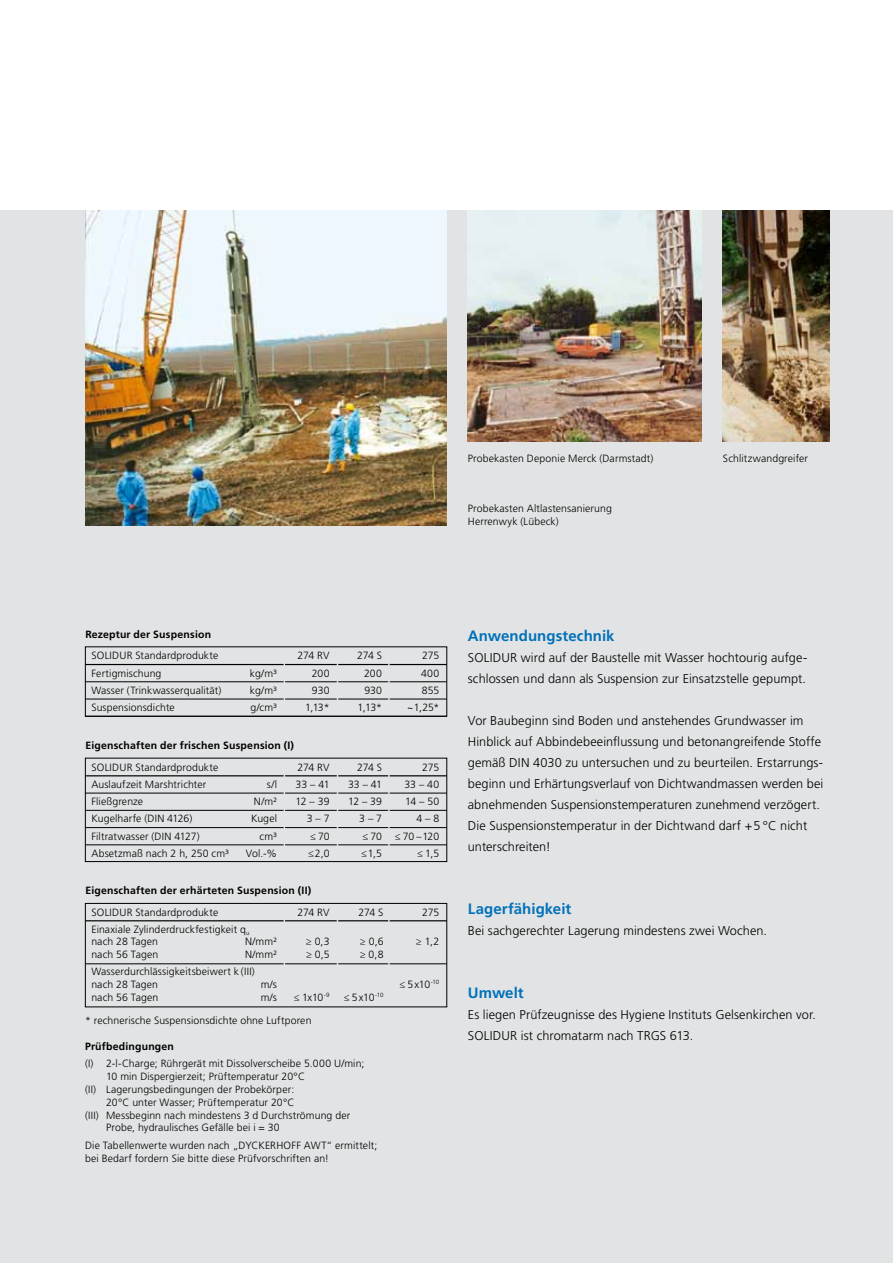
<style>
.page{position:relative;width:893px;height:1263px;background:#fff}
.page>*{position:absolute;margin:0;border:0;box-sizing:border-box;transform-origin:0 0}
.t1{font:700 15px "Frutiger LT Std";letter-spacing:.005em;color:#0071b9}
.t2{font:300 12.75px/21px "Frutiger LT Std";letter-spacing:.005em;color:#000}
.t3{font:300 10.5px/12.6px "Frutiger LT Std";letter-spacing:.01em;color:#000}
.t4{font:700 10.5px "Frutiger LT Std";letter-spacing:.02em;color:#000}
</style>
<div class="page">
<div style="left:0;top:210px;width:893px;height:1053px;background:#e2e3e4"></div>
<img style="left:723px;top:210px;width:106px;height:231px">
<img style="left:468px;top:210px;width:234px;height:231px">
<img style="left:85px;top:210px;width:361px;height:315px">
<hr style="left:85px;top:775px;width:362px;height:1px;background:#000">
<hr style="left:85px;top:793px;width:362px;height:1px;background:#000">
<hr style="left:85px;top:810px;width:362px;height:1px;background:#000">
<hr style="left:85px;top:827px;width:362px;height:1px;background:#000">
<hr style="left:85px;top:844px;width:362px;height:1px;background:#000">
<div style="left:85px;top:758px;width:362px;height:104px;border:1px solid #000"></div>
<hr style="left:85px;top:920px;width:362px;height:1px;background:#000">
<hr style="left:85px;top:963px;width:362px;height:1px;background:#000">
<div style="left:85px;top:903px;width:362px;height:104px;border:1px solid #000"></div>
<hr style="left:388px;top:908px;width:2px;height:80px;background:#e2e3e4">
<hr style="left:337px;top:907px;width:1px;height:81px;background:#e2e3e4">
<hr style="left:284px;top:909px;width:1px;height:79px;background:#e2e3e4">
<hr style="left:85px;top:664px;width:362px;height:1px;background:#000">
<hr style="left:85px;top:681px;width:362px;height:1px;background:#000">
<hr style="left:85px;top:699px;width:362px;height:1px;background:#000">
<hr style="left:85px;top:716px;width:362px;height:1px;background:#000">
<hr style="left:388px;top:770px;width:2px;height:79px;background:#e2e3e4">
<hr style="left:337px;top:769px;width:1px;height:80px;background:#e2e3e4">
<hr style="left:284px;top:770px;width:1px;height:79px;background:#e2e3e4">
<hr style="left:388px;top:651px;width:2px;height:63px;background:#e2e3e4">
<hr style="left:337px;top:650px;width:1px;height:64px;background:#e2e3e4">
<hr style="left:284px;top:651px;width:1px;height:63px;background:#e2e3e4">
<p class="t3" style="left:468px;top:452px;width:187px">Probekasten Deponie Merck (Darmstadt)</p>
<p class="t3" style="left:723px;top:452px;width:87px">Schlitzwandgreifer</p>
<p class="t3" style="left:468px;top:502px;width:146px">Probekasten Altlastensanierung<br>Herrenwyk (Lübeck)</p>
<p class="t4" style="left:85px;top:628px;width:127px">Rezeptur der Suspension</p>
<p class="t3" style="left:91px;top:649px;width:128px">SOLIDUR Standardprodukte</p>
<p class="t3" style="left:297px;top:649px;width:34px">274 RV</p>
<p class="t3" style="left:357px;top:649px;width:27px">274 S</p>
<p class="t3" style="left:422px;top:649px;width:19px">275</p>
<p class="t3" style="left:91px;top:667px;width:72px">Fertigmischung</p>
<p class="t3" style="left:250px;top:667px;width:29px">kg/m³</p>
<p class="t3" style="left:312px;top:667px;width:19px">200</p>
<p class="t3" style="left:364px;top:667px;width:19px">200</p>
<p class="t3" style="left:421px;top:667px;width:20px">400</p>
<p class="t3" style="left:91px;top:684px;width:132px">Wasser (Trinkwasserqualität)</p>
<p class="t3" style="left:250px;top:684px;width:29px">kg/m³</p>
<p class="t3" style="left:312px;top:684px;width:19px">930</p>
<p class="t3" style="left:364px;top:684px;width:19px">930</p>
<p class="t3" style="left:422px;top:684px;width:19px">855</p>
<p class="t3" style="left:91px;top:701px;width:85px">Suspensionsdichte</p>
<p class="t3" style="left:250px;top:701px;width:28px">g/cm³</p>
<p class="t3" style="left:305px;top:701px;width:26px">1,13*</p>
<p class="t3" style="left:358px;top:701px;width:26px">1,13*</p>
<p class="t3" style="left:407px;top:701px;width:34px">~1,25*</p>
<p class="t4" style="left:85px;top:739px;width:210px">Eigenschaften der frischen Suspension (I)</p>
<p class="t3" style="left:91px;top:761px;width:128px">SOLIDUR Standardprodukte</p>
<p class="t3" style="left:297px;top:761px;width:34px">274 RV</p>
<p class="t3" style="left:357px;top:761px;width:27px">274 S</p>
<p class="t3" style="left:422px;top:761px;width:19px">275</p>
<p class="t3" style="left:91px;top:778px;width:116px">Auslaufzeit Marshtrichter</p>
<p class="t3" style="left:267px;top:778px;width:12px">s/l</p>
<p class="t3" style="left:296px;top:778px;width:35px">33 – 41</p>
<p class="t3" style="left:348px;top:778px;width:35px">33 – 41</p>
<p class="t3" style="left:405px;top:778px;width:36px">33 – 40</p>
<p class="t3" style="left:91px;top:795px;width:53px">Fließgrenze</p>
<p class="t3" style="left:254px;top:795px;width:25px">N/m²</p>
<p class="t3" style="left:296px;top:795px;width:36px">12 – 39</p>
<p class="t3" style="left:348px;top:795px;width:36px">12 – 39</p>
<p class="t3" style="left:405px;top:795px;width:36px">14 – 50</p>
<p class="t3" style="left:91px;top:813px;width:103px">Kugelharfe (DIN 4126)</p>
<p class="t3" style="left:251px;top:813px;width:28px">Kugel</p>
<p class="t3" style="left:307px;top:813px;width:24px">3 – 7</p>
<p class="t3" style="left:359px;top:813px;width:24px">3 – 7</p>
<p class="t3" style="left:416px;top:813px;width:24px">4 – 8</p>
<p class="t3" style="left:91px;top:830px;width:110px">Filtratwasser (DIN 4127)</p>
<p class="t3" style="left:260px;top:830px;width:19px">cm³</p>
<p class="t3" style="left:310px;top:830px;width:21px">≤70</p>
<p class="t3" style="left:363px;top:830px;width:78px">≤ 70 ≤ 70–120</p>
<p class="t3" style="left:91px;top:847px;width:139px">Absetzmaß nach 2 h, 250 cm³</p>
<p class="t3" style="left:246px;top:847px;width:33px">Vol.-%</p>
<p class="t3" style="left:308px;top:847px;width:23px">≤2,0</p>
<p class="t3" style="left:361px;top:847px;width:23px">≤1,5</p>
<p class="t3" style="left:417px;top:847px;width:24px">≤ 1,5</p>
<p class="t4" style="left:85px;top:884px;width:227px">Eigenschaften der erhärteten Suspension (II)</p>
<p class="t3" style="left:91px;top:906px;width:128px">SOLIDUR Standardprodukte</p>
<p class="t3" style="left:297px;top:906px;width:34px">274 RV</p>
<p class="t3" style="left:359px;top:906px;width:27px">274 S</p>
<p class="t3" style="left:422px;top:906px;width:19px">275</p>
<p class="t3" style="left:91px;top:923px;width:160px">Einaxiale Zylinderdruckfestigkeit q<sub>u </sub>nach 28 Tagen</p>
<p class="t3" style="left:245px;top:936px;width:34px">N/mm²</p>
<p class="t3" style="left:306px;top:936px;width:25px">≥ 0,3</p>
<p class="t3" style="left:360px;top:936px;width:25px">≥ 0,6</p>
<p class="t3" style="left:416px;top:936px;width:25px">≥ 1,2</p>
<p class="t3" style="left:91px;top:948px;width:68px">nach 56 Tagen</p>
<p class="t3" style="left:245px;top:948px;width:34px">N/mm²</p>
<p class="t3" style="left:306px;top:948px;width:25px">≥ 0,5</p>
<p class="t3" style="left:360px;top:948px;width:25px">≥ 0,8</p>
<p class="t3" style="left:91px;top:965px;width:165px">Wasserdurchlässigkeitsbeiwert k (III) nach 28 Tagen</p>
<p class="t3" style="left:261px;top:978px;width:18px">m/s</p>
<p class="t3" style="left:399px;top:978px;width:41px">≤ 5x10<sup>-10</sup></p>
<p class="t3" style="left:91px;top:991px;width:68px">nach 56 Tagen</p>
<p class="t3" style="left:261px;top:991px;width:18px">m/s</p>
<p class="t3" style="left:294px;top:991px;width:37px">≤ 1x10<sup>-9</sup></p>
<p class="t3" style="left:344px;top:991px;width:41px">≤ 5x10<sup>-10</sup></p>
<p class="t3" style="left:85px;top:1014px;width:228px">* rechnerische Suspensionsdichte ohne Luftporen</p>
<p class="t4" style="left:85px;top:1040px;width:91px">Prüfbedingungen</p>
<p class="t3" style="left:85px;top:1057px;width:281px">(I) 2-l-Charge; Rührgerät mit Dissolverscheibe 5.000 U/min;</p>
<p class="t3" style="left:106px;top:1070px;width:201px">10 min Dispergierzeit; Prüftemperatur 20°C</p>
<p class="t3" style="left:85px;top:1083px;width:211px">(II) Lagerungsbedingungen der Probekörper:</p>
<p class="t3" style="left:106px;top:1096px;width:190px">20°C unter Wasser; Prüftemperatur 20°C</p>
<p class="t3" style="left:85px;top:1109px;width:267px">(III) Messbeginn nach mindestens 3 d Durchströmung der</p>
<p class="t3" style="left:106px;top:1122px;width:175px">Probe, hydraulisches Gefälle bei i = 30</p>
<p class="t3" style="left:85px;top:1139px;width:294px">Die Tabellenwerte wurden nach „DYCKERHOFF AWT“ ermittelt; bei Bedarf fordern Sie bitte diese Prüfvorschriften an!</p>
<h1 class="t1" style="left:468px;top:627px;width:148px">Anwendungstechnik</h1>
<p class="t2" style="left:468px;top:648px;width:341px">SOLIDUR wird auf der Baustelle mit Wasser hochtourig aufge&shy;schlossen und dann als Suspension zur Einsatzstelle gepumpt.</p>
<p class="t2" style="left:468px;top:711px;width:357px">Vor Baubeginn sind Boden und anstehendes Grundwasser im Hinblick auf Abbindebeeinflussung und betonangreifende Stoffe gemäß DIN 4030 zu untersuchen und zu beurteilen. Erstarrungs&shy;beginn und Erhärtungsverlauf von Dichtwandmassen werden bei abnehmenden Suspensionstemperaturen zunehmend verzögert.<br>Die Suspensionstemperatur in der Dichtwand darf +5 °C nicht unterschreiten!</p>
<h1 class="t1" style="left:468px;top:900px;width:105px">Lagerfähigkeit</h1>
<p class="t2" style="left:468px;top:921px;width:301px">Bei sachgerechter Lagerung mindestens zwei Wochen.</p>
<h1 class="t1" style="left:468px;top:984px;width:57px">Umwelt</h1>
<p class="t2" style="left:468px;top:1005px;width:350px">Es liegen Prüfzeugnisse des Hygiene Instituts Gelsenkirchen vor.<br>SOLIDUR ist chromatarm nach TRGS 613.</p>
</div>
